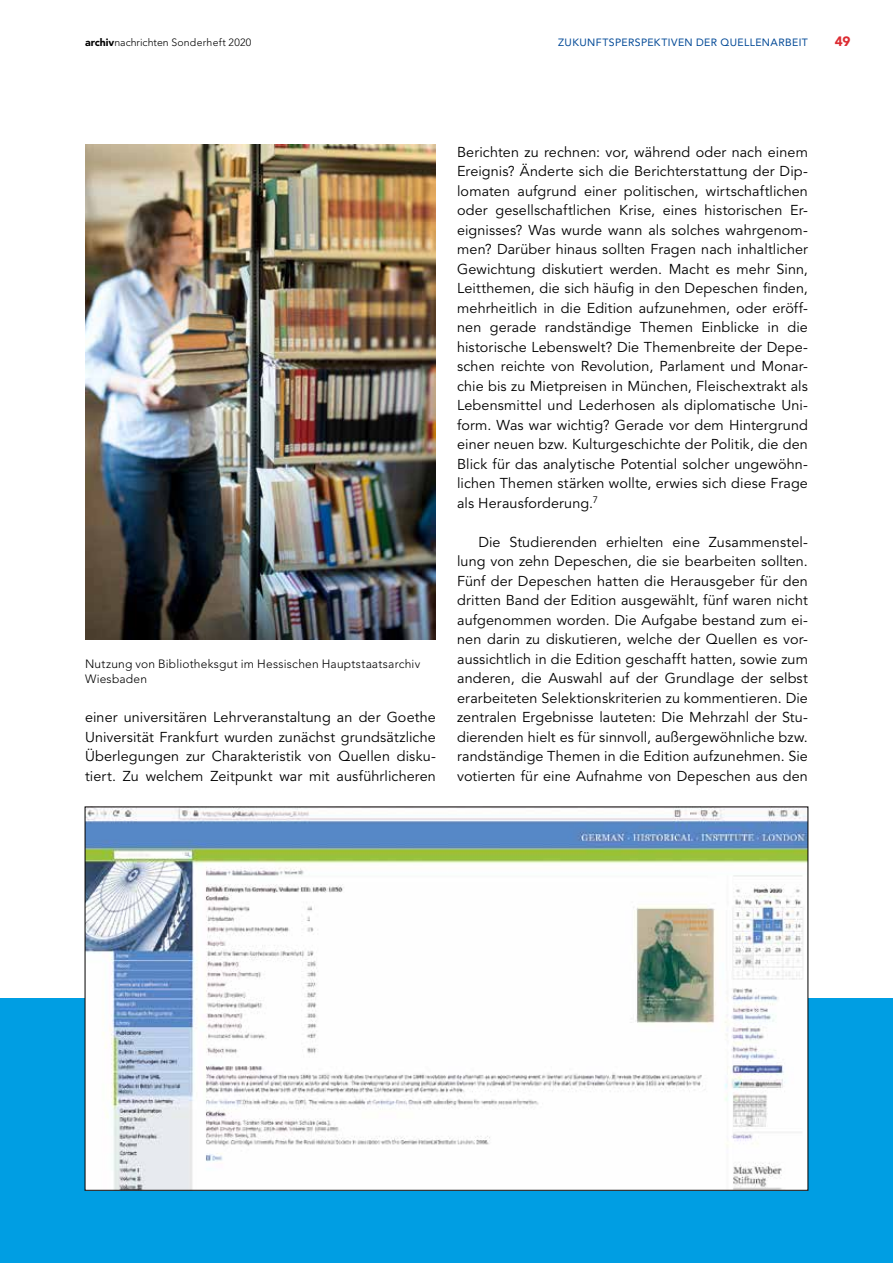
<style>
.page{position:relative;width:893px;height:1263px;background:#fff}
.page>*{position:absolute;margin:0;border:0;box-sizing:border-box;transform-origin:0 0}
.t1{font:14.25px/19.5px "Avenir";letter-spacing:.01em;color:#000;text-align:justify}
.t2{font:900 13.5px "Avenir";color:#dc2c32}
.t3{font:300 12px/15px "Avenir";letter-spacing:.015em;color:#000}
.t4{font:10.5px "Avenir";letter-spacing:.04em;color:#004896}
.t5{font:300 10.5px "Avenir";letter-spacing:.02em;color:#000}
.s1{font-weight:900}
</style>
<div class="page">
<div style="left:0;top:998px;width:893px;height:265px;background:#009ee3"></div>
<img style="left:85px;top:144px;width:351px;height:495px">
<img style="left:87px;top:809px;width:719px;height:379px">
<p class="t5" style="left:85px;top:36px;width:168px"><span class="s1">archiv</span>nachrichten Sonderheft 2020</p>
<p class="t4" style="left:558px;top:36px;width:251px">ZUKUNFTSPERSPEKTIVEN DER QUELLENARBEIT</p>
<p class="t2" style="left:835px;top:33px;width:17px">49</p>
<p class="t3" style="left:85px;top:657px;width:337px">Nutzung von Bibliotheksgut im Hessischen Hauptstaatsarchiv<br>Wiesbaden</p>
<p class="t1" style="left:85px;top:708px;width:352px">einer universitären Lehrveranstaltung an der Goethe Universität Frankfurt wurden zunächst grundsätzliche Überlegungen zur Charakteristik von Quellen disku&shy;tiert. Zu welchem Zeitpunkt war mit ausführlicheren</p>
<p class="t1" style="left:457px;top:142px;width:352px">Berichten zu rechnen: vor, während oder nach einem Ereignis? Änderte sich die Berichterstattung der Dip&shy;lomaten aufgrund einer politischen, wirtschaftlichen oder gesellschaftlichen Krise, eines historischen Er&shy;eignisses? Was wurde wann als solches wahrgenom&shy;men? Darüber hinaus sollten Fragen nach inhaltlicher Gewichtung diskutiert werden. Macht es mehr Sinn, Leitthemen, die sich häufig in den Depeschen finden, mehrheitlich in die Edition aufzunehmen, oder eröff&shy;nen gerade randständige Themen Einblicke in die historische Lebenswelt? Die Themenbreite der Depe&shy;schen reichte von Revolution, Parlament und Monar&shy;chie bis zu Mietpreisen in München, Fleischextrakt als Lebensmittel und Lederhosen als diplomatische Uni&shy;form. Was war wichtig? Gerade vor dem Hintergrund einer neuen bzw. Kulturgeschichte der Politik, die den Blick für das analytische Potential solcher ungewöhn&shy;lichen Themen stärken wollte, erwies sich diese Frage als Herausforderung.<sup>7</sup></p>
<p class="t1" style="left:457px;top:532px;width:352px;text-indent:21px">Die Studierenden erhielten eine Zusammenstel&shy;lung von zehn Depeschen, die sie bearbeiten sollten.<br>Fünf der Depeschen hatten die Herausgeber für den dritten Band der Edition ausgewählt, fünf waren nicht aufgenommen worden. Die Aufgabe bestand zum ei&shy;nen darin zu diskutieren, welche der Quellen es vor&shy;aussichtlich in die Edition geschafft hatten, sowie zum anderen, die Auswahl auf der Grundlage der selbst erarbeiteten Selektionskriterien zu kommentieren. Die zentralen Ergebnisse lauteten: Die Mehrzahl der Stu&shy;dierenden hielt es für sinnvoll, außergewöhnliche bzw. randständige Themen in die Edition aufzunehmen. Sie votierten für eine Aufnahme von Depeschen aus den</p>
</div>
